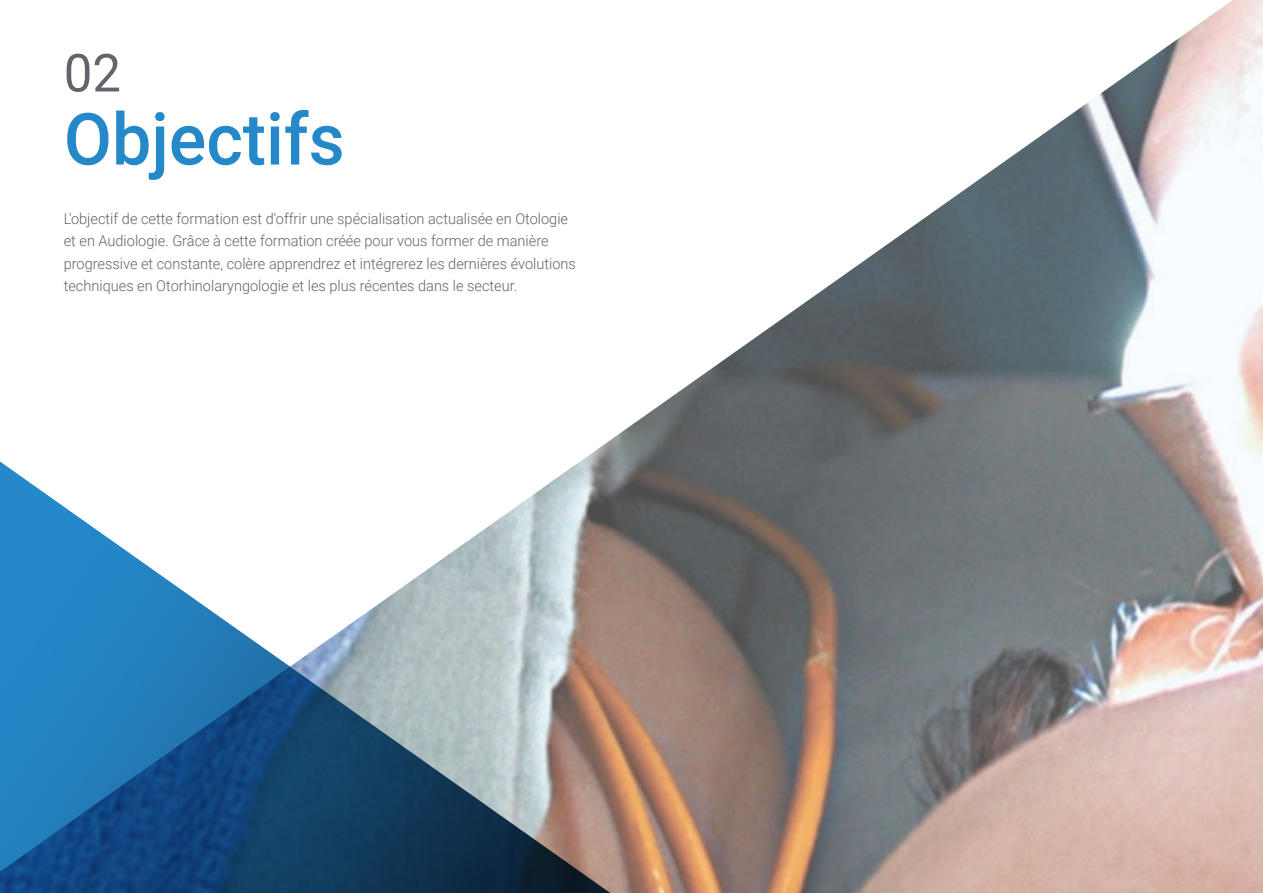
<style>
.page{position:relative;width:1263px;height:893px;background:#fff}
.page>*{position:absolute;margin:0;border:0;box-sizing:border-box;transform-origin:0 0}
.t1{font:500 72px "Roboto";color:#2488c9}
.t2{font:52.5px "Roboto";color:#61646a}
.t3{font:300 15px/22.5px "Roboto";color:#61646a}
</style>
<div class="page">
<img style="left:602px;top:0;width:661px;height:893px">
<svg style="left:0;top:446px;width:640px;height:447px"></svg>
<h2 class="t2" style="left:64px;top:36px;width:59px">02</h2>
<h1 class="t1" style="left:64px;top:89px;width:282px">Objectifs</h1>
<p class="t3" style="left:64px;top:207px;width:514px">L'objectif de cette formation est d'offrir une spécialisation actualisée en Otologie et en Audiologie. Grâce à cette formation créée pour vous former de manière progressive et constante, colère apprendrez et intégrerez les dernières évolutions techniques en Otorhinolaryngologie et les plus récentes dans le secteur.</p>
</div>
